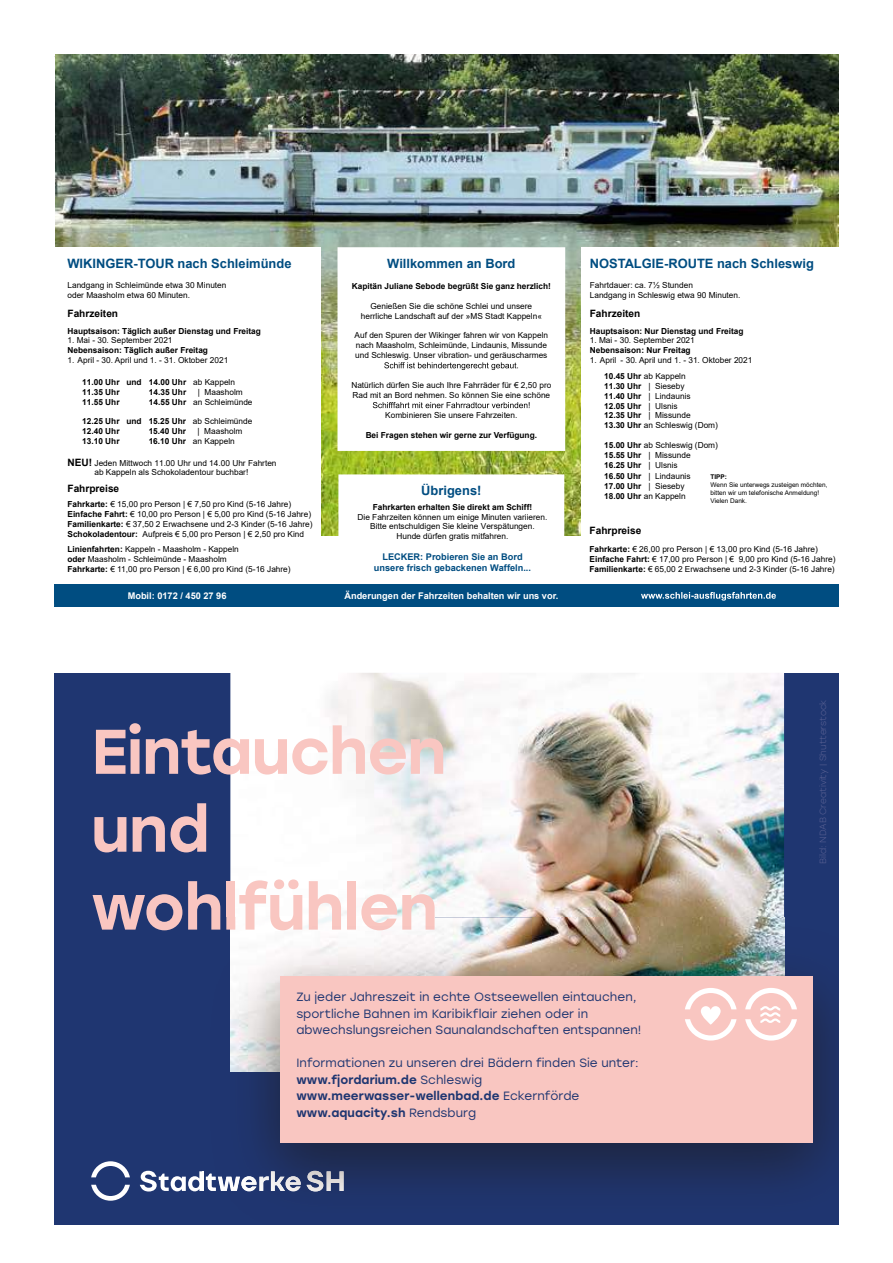
<style>
.page{position:relative;width:893px;height:1263px;background:#fff}
.page>*{position:absolute;margin:0;border:0;box-sizing:border-box;transform-origin:0 0}
.t1{font:500 62.85px/77.8px "Stolzl";letter-spacing:-.015em;color:#f9c6c1}
.t2{font:700 12.9px "Arial";color:#004d81}
.t3{font:12px/16.5px "Stolzl";letter-spacing:.005em;color:#1f3671}
.t4{font:700 10.2px "Arial";color:#000}
.t5{font:700 9.15px "Arial";color:#fff}
.t6{font:700 9.15px/11.1px "Arial";color:#004d81;text-align:center}
.t7{font:300 9px "Stolzl";color:#5d6395}
.t8{font:8.25px/9.9px "Arial";color:#000}
.t9{font:700 8.25px/9.9px "Arial";color:#000}
.t10{font:6.45px/7.8px "Arial";color:#000}
.t11{font:700 6.45px "Arial";color:#000}
.s1{font-weight:400}
.s2{font-weight:700}
.s3{font-weight:700;font-size:10.2px}
.s4{font-weight:500}
</style>
<div class="page">
<img style="left:55px;top:54px;width:784px;height:481px">
<div style="left:54px;top:247px;width:267px;height:358px;background:#fff"></div>
<div style="left:582px;top:247px;width:257px;height:358px;background:#fff"></div>
<div style="left:343px;top:479px;width:217px;height:99px;background:#fff"></div>
<div style="left:54px;top:584px;width:785px;height:23px;background:#004d81"></div>
<div style="left:343px;top:253px;width:217px;height:192px;background:#fff"></div>
<svg style="left:384px;top:362px;width:134px;height:8px"></svg>
<svg style="left:373px;top:402px;width:157px;height:6px"></svg>
<svg style="left:641px;top:592px;width:135px;height:9px"></svg>
<svg style="left:54px;top:54px;width:6px;height:3px"></svg>
<svg style="left:835px;top:54px;width:4px;height:3px"></svg>
<div style="left:54px;top:673px;width:785px;height:552px;background:#1f3671"></div>
<svg style="left:91px;top:1161px;width:39px;height:16px"></svg>
<svg style="left:91px;top:1185px;width:39px;height:16px"></svg>
<img style="left:230px;top:673px;width:554px;height:244px">
<img style="left:734px;top:917px;width:104px;height:270px">
<img style="left:255px;top:1071px;width:479px;height:121px">
<svg style="left:140px;top:1171px;width:161px;height:20px"></svg>
<img style="left:206px;top:1173px;width:10px;height:18px">
<img style="left:218px;top:1176px;width:39px;height:15px">
<img style="left:259px;top:1176px;width:10px;height:15px">
<img style="left:271px;top:1171px;width:14px;height:20px">
<img style="left:307px;top:1171px;width:16px;height:20px">
<img style="left:327px;top:1171px;width:17px;height:20px">
<img style="left:245px;top:1179px;width:40px;height:3px">
<img style="left:285px;top:1176px;width:16px;height:15px">
<img style="left:230px;top:930px;width:151px;height:90px">
<img style="left:381px;top:917px;width:302px;height:59px">
<img style="left:683px;top:917px;width:101px;height:59px">
<img style="left:230px;top:1020px;width:50px;height:51px">
<img style="left:211px;top:917px;width:19px;height:13px">
<img style="left:230px;top:917px;width:205px;height:13px">
<div style="left:280px;top:976px;width:533px;height:166px;background:#f9c6c1"></div>
<svg style="left:745px;top:988px;width:52px;height:52px"></svg>
<svg style="left:685px;top:988px;width:52px;height:52px"></svg>
<h2 class="t2" style="left:67px;top:254px;width:226px">WIKINGER-TOUR nach Schleimünde</h2>
<p class="t8" style="left:67px;top:280px;width:160px">Landgang in Schleimünde etwa 30 Minuten oder Maasholm etwa 60 Minuten.</p>
<p class="t4" style="left:67px;top:306px;width:52px">Fahrzeiten</p>
<p class="t9" style="left:67px;top:326px;width:195px">Hauptsaison: Täglich außer Dienstag und Freitag</p>
<p class="t8" style="left:67px;top:336px;width:107px">1. Mai - 30. September 2021</p>
<p class="t9" style="left:67px;top:346px;width:142px">Nebensaison: Täglich außer Freitag</p>
<p class="t8" style="left:67px;top:355px;width:162px">1. April - 30. April und 1. - 31. Oktober 2021</p>
<p class="t9" style="left:82px;top:377px;width:61px">11.00 Uhr und<br>11.35 Uhr<br>11.55 Uhr</p>
<p class="t9" style="left:149px;top:377px;width:88px">14.00 Uhr <span class="s1">ab Kappeln<br></span>14.35 Uhr</p>
<p class="t8" style="left:149px;top:387px;width:105px;text-indent:49px">| Maasholm<br><span class="s2">14.55 Uhr</span> an Schleimünde</p>
<p class="t9" style="left:82px;top:416px;width:61px">12.25 Uhr und<br>12.40 Uhr<br>13.10 Uhr</p>
<p class="t9" style="left:149px;top:417px;width:105px">15.25 Uhr <span class="s1">ab Schleimünde<br></span>15.40 Uhr</p>
<p class="t8" style="left:149px;top:426px;width:95px;text-indent:49px">| Maasholm<br><span class="s2">16.10 Uhr</span> an Kappeln</p>
<p class="t8" style="left:67px;top:458px;width:211px;text-align:center"><span class="s3">NEU!</span> Jeden Mittwoch 11.00 Uhr und 14.00 Uhr Fahrten ab Kappeln als Schokoladentour buchbar!</p>
<p class="t8" style="left:67px;top:509px;width:247px"><span class="s2">Einfache Fahrt:</span> € 10,00 pro Person | € 5,00 pro Kind (5-16 Jahre)<br><span class="s2">Familienkarte:</span> € 37,50 2 Erwachsene und 2-3 Kinder (5-16 Jahre)<br><span class="s2">Schokoladentour:</span> Aufpreis € 5,00 pro Person | € 2,50 pro Kind</p>
<p class="t8" style="left:67px;top:544px;width:225px"><span class="s2">Linienfahrten:</span> Kappeln - Maasholm - Kappeln<br><span class="s2">oder</span> Maasholm - Schleimünde - Maasholm<br><span class="s2">Fahrkarte:</span> € 11,00 pro Person | € 6,00 pro Kind (5-16 Jahre)</p>
<p class="t4" style="left:67px;top:482px;width:53px">Fahrpreise</p>
<p class="t8" style="left:67px;top:499px;width:225px"><span class="s2">Fahrkarte:</span> € 15,00 pro Person | € 7,50 pro Kind (5-16 Jahre)</p>
<h2 class="t2" style="left:387px;top:254px;width:130px">Willkommen an Bord</h2>
<p class="t9" style="left:352px;top:281px;width:201px">Kapitän Juliane Sebode begrüßt Sie ganz herzlich!</p>
<p class="t8" style="left:361px;top:301px;width:183px;text-align:center">Genießen Sie die schöne Schlei und unsere herrliche Landschaft auf der »MS Stadt Kappeln«</p>
<p class="t8" style="left:355px;top:330px;width:195px">Auf den Spuren der Wikinger fahren wir von Kappeln nach Maasholm, Schleimünde, Lindaunis, Missunde und Schleswig. Unser vibration- und geräuscharmes</p>
<p class="t8" style="left:351px;top:380px;width:202px">Natürlich dürfen Sie auch Ihre Fahrräder für € 2,50 pro<br>Rad mit an Bord nehmen. So können Sie eine schöne</p>
<p class="t8" style="left:385px;top:410px;width:134px">Kombinieren Sie unsere Fahrzeiten.</p>
<p class="t9" style="left:366px;top:430px;width:173px">Bei Fragen stehen wir gerne zur Verfügung.</p>
<h2 class="t2" style="left:421px;top:482px;width:62px">Übrigens!</h2>
<p class="t9" style="left:373px;top:502px;width:161px">Fahrkarten erhalten Sie direkt am Schiff!</p>
<p class="t8" style="left:358px;top:512px;width:191px;text-align:center">Die Fahrzeiten können um einige Minuten variieren.<br>Bitte entschuldigen Sie kleine Verspätungen.<br>Hunde dürfen gratis mitfahren.</p>
<p class="t6" style="left:374px;top:552px;width:159px">LECKER: Probieren Sie an Bord unsere frisch gebackenen Waffeln...</p>
<p class="t5" style="left:128px;top:589px;width:100px">Mobil: 0172 / 450 27 96</p>
<p class="t5" style="left:344px;top:589px;width:215px">Änderungen der Fahrzeiten behalten wir uns vor.</p>
<h2 class="t2" style="left:590px;top:254px;width:226px">NOSTALGIE-ROUTE nach Schleswig</h2>
<p class="t8" style="left:590px;top:280px;width:152px">Fahrtdauer: ca. 7½ Stunden<br>Landgang in Schleswig etwa 90 Minuten.</p>
<p class="t4" style="left:590px;top:306px;width:52px">Fahrzeiten</p>
<p class="t9" style="left:590px;top:326px;width:155px">Hauptsaison: Nur Dienstag und Freitag</p>
<p class="t8" style="left:590px;top:336px;width:107px">1. Mai - 30. September 2021</p>
<p class="t9" style="left:590px;top:346px;width:102px">Nebensaison: Nur Freitag</p>
<p class="t8" style="left:590px;top:355px;width:164px">1. April - 30. April und 1. - 31. Oktober 2021</p>
<p class="t8" style="left:604px;top:371px;width:115px"><span class="s2">10.45 Uhr</span> ab Kappeln<br><span class="s2">11.30 Uhr</span> | Sieseby<br><span class="s2">11.40 Uhr</span> | Lindaunis<br><span class="s2">12.05 Uhr</span> | Ulsnis<br><span class="s2">12.35 Uhr</span> | Missunde<br><span class="s2">13.30 Uhr</span> an Schleswig (Dom)</p>
<p class="t8" style="left:604px;top:440px;width:115px"><span class="s2">15.00 Uhr</span> ab Schleswig (Dom)<br><span class="s2">15.55 Uhr</span> | Missunde<br><span class="s2">16.25 Uhr</span> | Ulsnis</p>
<p class="t8" style="left:604px;top:471px;width:88px"><span class="s2">16.50 Uhr</span> | Lindaunis<br><span class="s2">17.00 Uhr</span> | Sieseby<br><span class="s2">18.00 Uhr</span> an Kappeln</p>
<p class="t4" style="left:589px;top:523px;width:53px">Fahrpreise</p>
<p class="t8" style="left:589px;top:544px;width:247px"><span class="s2">Fahrkarte:</span> € 26,00 pro Person | € 13,00 pro Kind (5-16 Jahre)<br><span class="s2">Einfache Fahrt:</span> € 17,00 pro Person | € 9,00 pro Kind (5-16 Jahre)<br><span class="s2">Familienkarte:</span> € 65,00 2 Erwachsene und 2-3 Kinder (5-16 Jahre)</p>
<p class="t11" style="left:710px;top:472px;width:18px">TIPP:</p>
<p class="t10" style="left:710px;top:481px;width:118px">Wenn Sie unterwegs zusteigen möchten, bitten wir um telefonische Anmeldung!<br>Vielen Dank.</p>
<h1 class="t1" style="left:91px;top:710px;width:357px">Eintauchen und wohlfühlen</h1>
<p class="t7" style="left:817px;top:864px;width:166px;rotate:-90deg">Bild: NDAB Creativity | Shutterstock</p>
<h3 class="t3" style="left:296px;top:988px;width:347px">Zu jeder Jahreszeit in echte Ostseewellen eintauchen, sportliche Bahnen im Karibikflair ziehen oder in abwechslungsreichen Saunalandschaften entspannen!</h3>
<h3 class="t3" style="left:296px;top:1054px;width:344px">Informationen zu unseren drei Bädern finden Sie unter: <span class="s4">www.fjordarium.de</span> Schleswig <span class="s4">www.meerwasser-wellenbad.de</span> Eckernförde <span class="s4">www.aquacity.sh</span> Rendsburg</h3>
</div>
